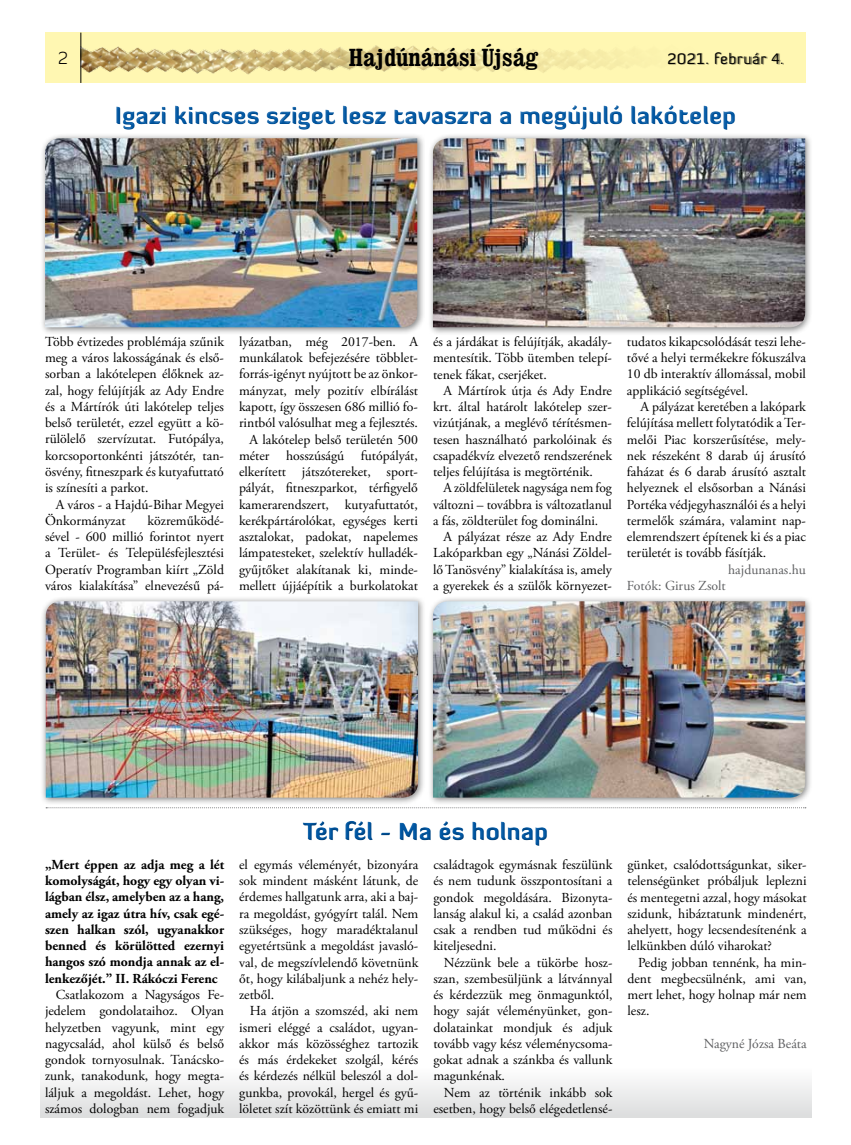
<style>
.page{position:relative;width:851px;height:1145px;background:#fff}
.page>*{position:absolute;margin:0;border:0;box-sizing:border-box;transform-origin:0 0}
.t1{font:700 condensed 25px "Clarendon";color:#000}
.t2{font:900 23.75px "Diavlo";color:#0057a3}
.t3{font:300 17.5px "Diavlo";color:#000}
.t4{font:15px "Diavlo";letter-spacing:.045em;color:#000}
.t5{font:13.75px/16.2px "Adobe Garamond Pro";color:#000;text-align:justify}
.t6{font:700 13.75px/16.2px "Adobe Garamond Pro";color:#000;text-align:justify}
.t7{font:13.75px "Adobe Garamond Pro";color:#5f6062}
</style>
<div class="page">
<div style="left:45px;top:33px;width:760px;height:50px;background:#fff7b2"></div>
<img style="left:81px;top:38px;width:548px;height:44px">
<hr style="left:80px;top:33px;width:1px;height:50px;background:#000">
<div style="left:668px;top:52px;width:116px;height:13px;background:#000;opacity:.5"></div>
<div style="left:40px;top:1063px;width:771px;height:54px;background:linear-gradient(to bottom,#fff,#dddede)"></div>
<div style="left:114px;top:105px;width:623px;height:27px;background:#000;opacity:.4"></div>
<svg style="left:46px;top:807px;width:759px;height:1px"></svg>
<div style="left:39px;top:133px;width:386px;height:202px;background:#000;opacity:.5"></div>
<img style="left:45px;top:138px;width:372px;height:189px">
<div style="left:427px;top:133px;width:386px;height:202px;background:#000;opacity:.5"></div>
<img style="left:433px;top:138px;width:372px;height:189px">
<div style="left:40px;top:595px;width:386px;height:211px;background:#000;opacity:.5"></div>
<img style="left:46px;top:601px;width:372px;height:196px">
<div style="left:427px;top:595px;width:386px;height:211px;background:#000;opacity:.5"></div>
<img style="left:433px;top:601px;width:372px;height:196px">
<div style="left:301px;top:820px;width:248px;height:27px;background:#000;opacity:.4"></div>
<p class="t3" style="left:58px;top:47px;width:11px">2</p>
<h1 class="t1" style="left:349px;top:42px;width:191px">Hajdúnánási Újság</h1>
<p class="t4" style="left:667px;top:49px;width:118px">2021. február 4.</p>
<h2 class="t2" style="left:115px;top:100px;width:622px">Igazi kincses sziget lesz tavaszra a megújuló lakótelep</h2>
<p class="t5" style="left:45px;top:334px;width:180px">Több évtizedes problémája szűnik meg a város lakosságának és első&shy;sorban a lakótelepen élőknek az&shy;zal, hogy felújítják az Ady Endre és a Mártírók úti lakótelep teljes belső területét, ezzel együtt a kö&shy;rülölelő szervízutat. Futópálya, korcsoportonkénti játszótér, tan&shy;ösvény, fitneszpark és kutyafuttató is színesíti a parkot.</p>
<p class="t5" style="left:45px;top:496px;width:180px;text-indent:11px">A város - a Hajdú-Bihar Megyei<br>Önkormányzat</p>
<p class="t5" style="left:45px;top:513px;width:180px;text-indent:102px">közreműködé&shy;sével - 600 millió forintot nyert a Terület- és Településfejlesztési Operatív Programban kiírt „Zöld város kialakítása” elnevezésű pá-</p>
<p class="t5" style="left:239px;top:334px;width:180px;text-align:right">lyázatban, még 2017-ben. A munkálatok befejezésére többlet&shy;forrás-igényt nyújtott be az önkor&shy;mányzat, mely pozitív elbírálást kapott, így összesen 686 millió fo&shy;rintból valósulhat meg a fejlesztés.<br>A lakótelep belső területén 500 méter hosszúságú futópályát, elkerített játszótereket, sport&shy;pályát, fitneszparkot, térfigyelő kamerarendszert, kutyafuttatót, kerékpártárolókat, egységes kerti asztalokat, padokat, napelemes lámpatesteket, szelektív hulladék&shy;gyűjtőket alakítanak ki, minde&shy;mellett újjáépítik a burkolatokat</p>
<p class="t5" style="left:433px;top:334px;width:180px">és a járdákat is felújítják, akadály&shy;mentesítik. Több ütemben telepí&shy;tenek fákat, cserjéket.</p>
<p class="t5" style="left:433px;top:383px;width:180px;text-indent:11px">A Mártírok útja és Ady Endre krt. által határolt lakótelep szer&shy;vizútjának, a meglévő térítésmen&shy;tesen használható parkolóinak és csapadékvíz elvezető rendszerének teljes felújítása is megtörténik.</p>
<p class="t5" style="left:443px;top:480px;width:170px">A zöldfelületek nagysága nem fog</p>
<p class="t5" style="left:433px;top:496px;width:180px">változni – továbbra is változatlanul</p>
<p class="t5" style="left:433px;top:513px;width:167px">a fás, zöldterület fog dominálni.</p>
<p class="t5" style="left:443px;top:529px;width:170px">A pályázat része az Ady Endre</p>
<p class="t5" style="left:433px;top:545px;width:180px">Lakóparkban egy „Nánási Zöldel-</p>
<p class="t5" style="left:433px;top:561px;width:180px">lő Tanösvény” kialakítása is, amely</p>
<p class="t5" style="left:433px;top:578px;width:180px">a gyerekek és a szülők környezet-</p>
<p class="t5" style="left:627px;top:334px;width:180px">tudatos kikapcsolódását teszi lehe&shy;tővé a helyi termékekre fókuszálva 10 db interaktív állomással, mobil applikáció segítségével.</p>
<p class="t5" style="left:627px;top:399px;width:180px;text-indent:14px">A pályázat keretében a lakópark felújítása mellett folytatódik a Ter&shy;melői Piac korszerűsítése, mely&shy;nek részeként 8 darab új árusító faházat és 6 darab árusító asztalt helyeznek el elsősorban a Nánási Portéka védjegyhasználói és a helyi termelők számára, valamint nap&shy;elemrendszert építenek ki és a piac területét is tovább fásítják.</p>
<p class="t7" style="left:728px;top:561px;width:79px">hajdunanas.hu</p>
<p class="t7" style="left:627px;top:577px;width:100px">Fotók: Girus Zsolt</p>
<p class="t6" style="left:45px;top:856px;width:181px">„Mert éppen az adja meg a lét komolyságát, hogy egy olyan vi&shy;lágban élsz, amelyben az a hang, amely az igaz útra hív, csak egé&shy;szen halkan szól, ugyanakkor benned és körülötted ezernyi hangos szó mondja annak az el&shy;lenkezőjét.” II. Rákóczi Ferenc</p>
<p class="t5" style="left:45px;top:987px;width:181px;text-indent:11px">Csatlakozom a Nagyságos Fe&shy;jedelem gondolataihoz. Olyan helyzetben vagyunk, mint egy nagycsalád, ahol külső és belső gondok tornyosulnak. Tanácsko&shy;zunk, tanakodunk, hogy megta&shy;láljuk a megoldást. Lehet, hogy számos dologban nem fogadjuk</p>
<h2 class="t2" style="left:303px;top:815px;width:247px">Tér fél - Ma és holnap</h2>
<p class="t5" style="left:239px;top:857px;width:181px">el egymás véleményét, bizonyára sok mindent másként látunk, de érdemes hallgatunk arra, aki a baj&shy;ra megoldást, gyógyírt talál. Nem szükséges, hogy maradéktalanul egyetértsünk a megoldást javasló&shy;val, de megszívlelendő követnünk őt, hogy kilábaljunk a nehéz hely&shy;zetből.</p>
<p class="t5" style="left:239px;top:1003px;width:181px;text-indent:11px">Ha átjön a szomszéd, aki nem ismeri eléggé a családot, ugyan&shy;akkor más közösséghez tartozik és más érdekeket szolgál, kérés és kérdezés nélkül beleszól a dol&shy;gunkba, provokál, hergel és gyű&shy;löletet szít közöttünk és emiatt mi</p>
<p class="t5" style="left:433px;top:857px;width:181px">családtagok egymásnak feszülünk és nem tudunk összpontosítani a gondok megoldására. Bizonyta&shy;lanság alakul ki, a család azonban csak a rendben tud működni és kiteljesedni.</p>
<p class="t5" style="left:433px;top:954px;width:181px;text-indent:11px">Nézzünk bele a tükörbe hos - szan, szembesüljünk a látvánnyal és kérdezzük meg önmagunktól, hogy saját véleményünket, gon&shy;dolatainkat mondjuk és adjuk tovább vagy kész véleménycsoma&shy;gokat adnak a szánkba és vallunk magunkénak.</p>
<p class="t5" style="left:433px;top:1084px;width:181px;text-align:right">Nem az történik inkább sok esetben, hogy belső elégedetlensé-</p>
<p class="t5" style="left:627px;top:857px;width:181px">günket, csalódottságunkat, siker&shy;telenségünket próbáljuk leplezni és mentegetni azzal, hogy másokat szidunk, hibáztatunk mindenért, ahelyett, hogy lecsendesítenénk a lelkünkben dúló viharokat?</p>
<p class="t5" style="left:627px;top:954px;width:181px;text-indent:11px">Pedig jobban tennénk, ha min&shy;dent megbecsülnénk, ami van, mert lehet, hogy holnap már nem lesz.</p>
<p class="t7" style="left:703px;top:1035px;width:104px">Nagyné Józsa Beáta</p>
</div>
